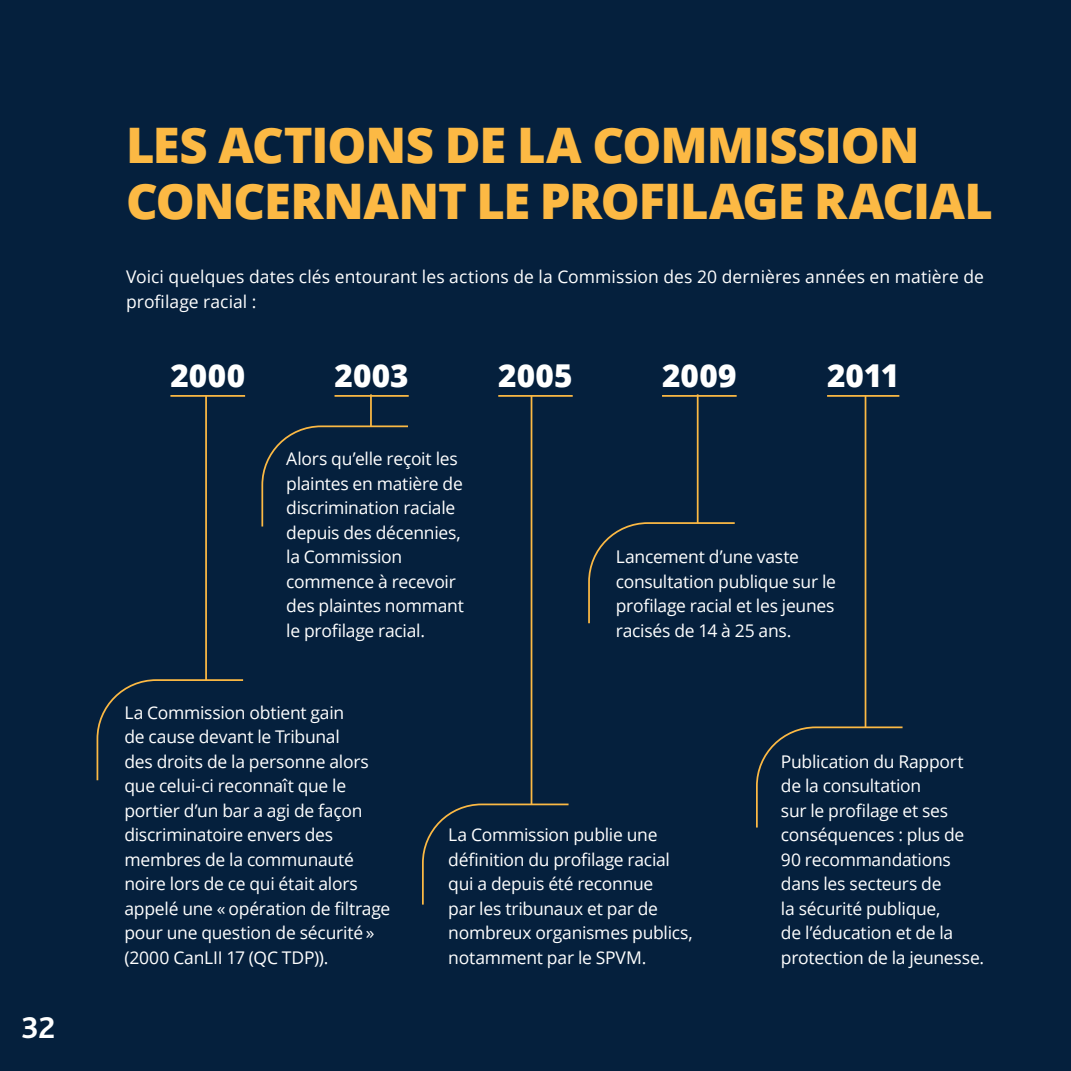
<style>
.page{position:relative;width:1071px;height:1071px;background:#05203d}
.page>*{position:absolute;margin:0;border:0;box-sizing:border-box;transform-origin:0 0}
.t1{font:800 49px/56px "Open Sans";letter-spacing:-.02em;color:#fcb944}
.t2{font:800 31.5px "Open Sans";color:#fff}
.t3{font:700 31.5px "Bliss";color:#fff}
.P_bleu{font:17.5px/24.5px "Open Sans";letter-spacing:-.015em;color:#fff}
.P_bleu-2{font:17.5px/24.5px "Open Sans";letter-spacing:.005em;color:#fff}
</style>
<div class="page">
<hr style="left:170px;top:395px;width:75px;height:2px;background:#fcb944">
<hr style="left:335px;top:395px;width:74px;height:2px;background:#fcb944">
<hr style="left:498px;top:395px;width:75px;height:2px;background:#fcb944">
<hr style="left:662px;top:395px;width:75px;height:2px;background:#fcb944">
<hr style="left:827px;top:395px;width:72px;height:2px;background:#fcb944">
<svg style="left:96px;top:679px;width:148px;height:102px"></svg>
<svg style="left:261px;top:425px;width:147px;height:102px"></svg>
<svg style="left:588px;top:521px;width:147px;height:103px"></svg>
<svg style="left:422px;top:803px;width:147px;height:102px"></svg>
<svg style="left:756px;top:726px;width:147px;height:102px"></svg>
<hr style="left:205px;top:396px;width:2px;height:284px;background:#fcb944">
<hr style="left:370px;top:394px;width:2px;height:32px;background:#fcb944">
<hr style="left:697px;top:394px;width:2px;height:129px;background:#fcb944">
<hr style="left:531px;top:396px;width:1px;height:408px;background:#fcb944">
<hr style="left:865px;top:396px;width:1px;height:331px;background:#fcb944">
<p class="t3" style="left:21px;top:1011px;width:36px">32</p>
<h2 class="t1" style="left:126px;top:115px;width:868px">LES ACTIONS DE LA COMMISSION<br>CONCERNANT LE PROFILAGE RACIAL</h2>
<p class="P_bleu-2" style="left:126px;top:264px;width:860px">Voici quelques dates clés entourant les actions de la Commission des 20 dernières années en matière de profilage racial :</p>
<h4 class="t2" style="left:170px;top:352px;width:76px">2000</h4>
<h4 class="t2" style="left:335px;top:352px;width:76px">2003</h4>
<h4 class="t2" style="left:498px;top:352px;width:76px">2005</h4>
<h4 class="t2" style="left:662px;top:352px;width:76px">2009</h4>
<h4 class="t2" style="left:827px;top:352px;width:74px">2011</h4>
<p class="P_bleu" style="left:286px;top:446px;width:179px">Alors qu’elle reçoit les plaintes en matière de discrimination raciale depuis des décennies, la Commission commence à recevoir des plaintes nommant le profilage racial.</p>
<p class="P_bleu" style="left:616px;top:544px;width:222px">Lancement d’une vaste consultation publique sur le profilage racial et les jeunes racisés de 14 à 25 ans.</p>
<p class="P_bleu" style="left:124px;top:700px;width:267px">La Commission obtient gain<br>de cause devant le Tribunal<br>des droits de la personne alors que celui-ci reconnaît que le portier d’un bar a agi de façon discriminatoire envers des membres de la communauté noire lors de ce qui était alors appelé une « opération de filtrage pour une question de sécurité » (2000 CanLII 17 (QC TDP)).</p>
<p class="P_bleu" style="left:448px;top:822px;width:246px">La Commission publie une définition du profilage racial qui a depuis été reconnue<br>par les tribunaux et par de nombreux organismes publics, notamment par le SPVM.</p>
<p class="P_bleu" style="left:781px;top:749px;width:205px">Publication du Rapport de la consultation<br>sur le profilage et ses conséquences : plus de<br>90 recommandations dans les secteurs de<br>la sécurité publique,<br>de l’éducation et de la protection de la jeunesse.</p>
</div>
